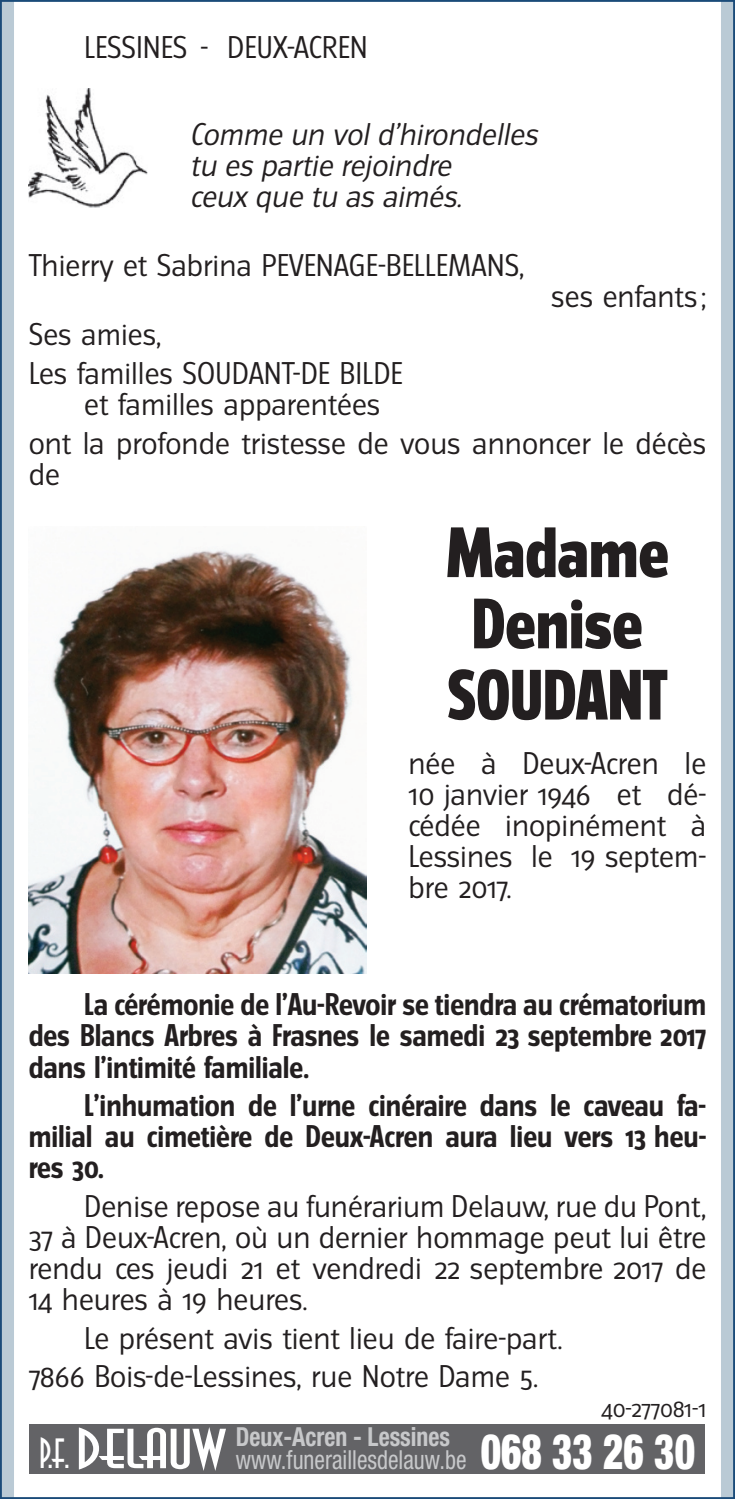
<style>
.page{position:relative;width:735px;height:1499px;background:#fff}
.page>*{position:absolute;margin:0;border:0;box-sizing:border-box;transform-origin:0 0}
.t1{font:800 63.7px/71px "Turmino";color:#231f20;text-align:center}
.t2{font:28px/31.2px "Turmino";color:#231f20}
.t3{font:700 28px/31.2px "Turmino";color:#231f20;text-align:justify}
.t4{font:italic 28px/31.2px "Turmino";color:#231f20}
.t5{font:condensed 26.25px/23.8px "Helvetica Neue LT Std";color:#c7c8ca;scale:.9 1}
.t6{font:22.4px "Turmino";letter-spacing:-.01em;color:#231f20}
.s1{font-family:"Anna Std";font-stretch:normal;font-size:42px;color:#fff}
.s2{font-family:"Anna Std";font-stretch:normal;font-size:56px;color:#fff}
.s3{font-weight:700}
.s4{font-weight:900;font-size:49px;color:#fff}
</style>
<div class="page">
<svg style="left:0;top:0;width:14px;height:1498px;fill:#bacad5"></svg>
<div style="left:720px;top:0;width:14px;height:1498px;background:#bacad5"></div>
<img style="left:29px;top:88px;width:119px;height:119px">
<div style="left:30px;top:1423px;width:674px;height:50px;background:#636366"></div>
<img style="left:29px;top:550px;width:337px;height:423px">
<p class="t2" style="left:84px;top:31px;width:285px">LESSINES - DEUX-ACREN</p>
<p class="t4" style="left:190px;top:119px;width:355px">Comme un vol d’hirondelles tu es partie rejoindre<br>ceux que tu as aimés.</p>
<p class="t2" style="left:29px;top:249px;width:497px">Thierry et Sabrina PEVENAGE-BELLEMANS,</p>
<p class="t2" style="left:551px;top:280px;width:156px">ses enfants ;</p>
<p class="t2" style="left:29px;top:315px;width:375px;line-height:38.5px">Ses amies,<br>Les familles SOUDANT-DE BILDE</p>
<p class="t2" style="left:29px;top:385px;width:678px;line-height:38.5px;text-indent:55px">et familles apparentées<br>ont la profonde tristesse de vous annoncer le décès</p>
<p class="t2" style="left:29px;top:458px;width:33px">de</p>
<h1 class="t1" style="left:445px;top:517px;width:225px">Madame<br>Denise<br>SOUDANT</h1>
<p class="t2" style="left:408px;top:747px;width:299px;text-align:justify">née à Deux-Acren le 10 janvier 1946 et dé&shy;cédée inopinément à Lessines le 19 septem&shy;bre 2017.</p>
<p class="t3" style="left:29px;top:988px;width:678px;text-indent:55px">La cérémonie de l’Au-Revoir se tiendra au crématorium des Blancs Arbres à Frasnes le samedi 23 septembre 2017 dans l’intimité familiale.</p>
<p class="t3" style="left:29px;top:1089px;width:678px;text-indent:55px">L’inhumation de l’urne cinéraire dans le caveau fa&shy;milial au cimetière de Deux-Acren aura lieu vers 13 heu&shy;res 30.</p>
<p class="t2" style="left:29px;top:1190px;width:678px;text-align:justify;text-indent:55px">Denise repose au funérarium Delauw, rue du Pont, 37 à Deux-Acren, où un dernier hommage peut lui être rendu ces jeudi 21 et vendredi 22 septembre 2017 de 14 heures à 19 heures.</p>
<p class="t2" style="left:29px;top:1318px;width:535px;line-height:38.5px;text-indent:55px">Le présent avis tient lieu de faire-part.<br>7866 Bois-de-Lessines, rue Notre Dame 5.</p>
<p class="t6" style="left:601px;top:1394px;width:107px">40‑277081‑1</p>
<p class="t5" style="left:236px;top:1423px;width:511px;text-indent:-197px"><span class="s1">P.F.</span> <span class="s2">DELAUW</span> <span class="s3">Deux-Acren - Lessines<br></span>www.funeraillesdelauw.be <span class="s4">068 33 26 30</span></p>
</div>
